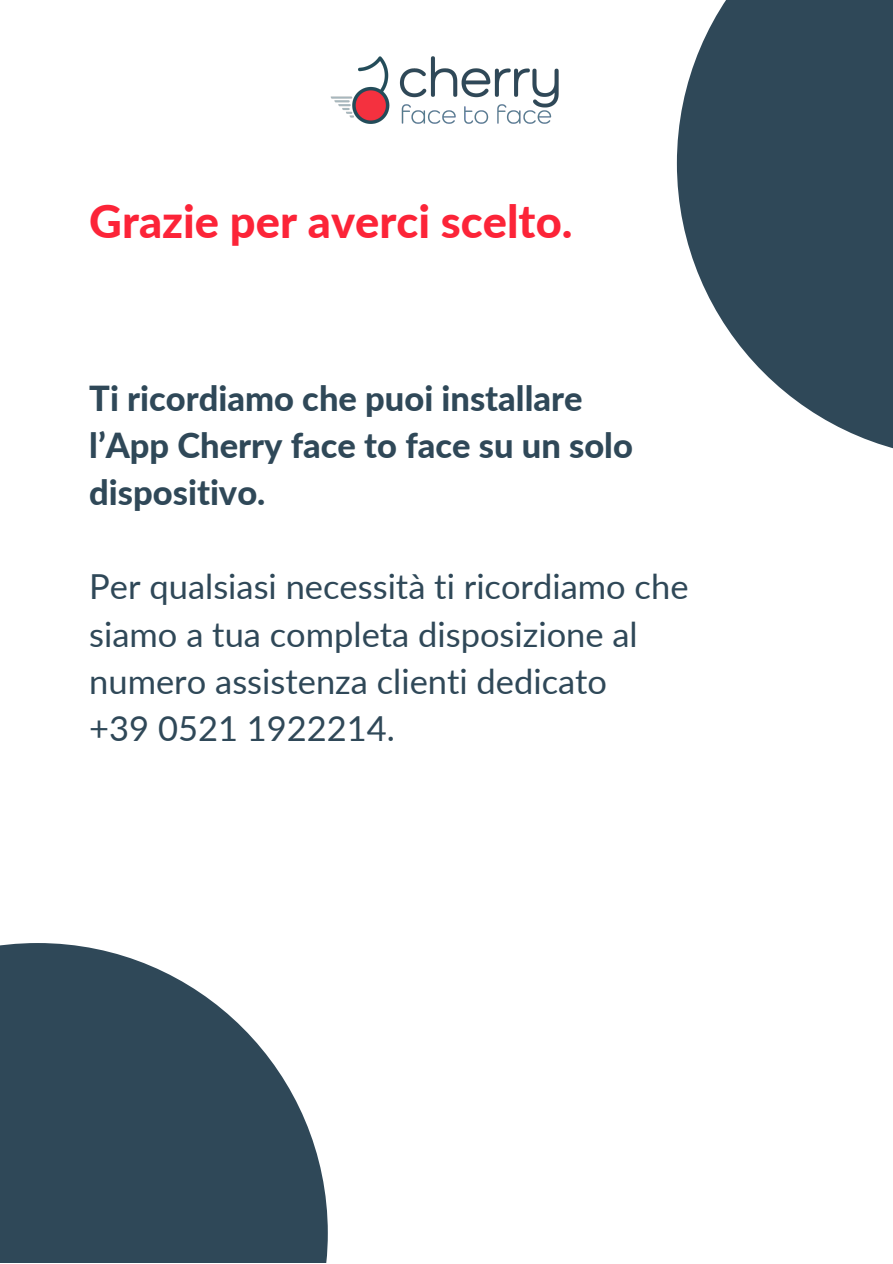
<style>
.page{position:relative;width:893px;height:1264px;background:#fff}
.page>*{position:absolute;margin:0;border:0;box-sizing:border-box;transform-origin:0 0}
.t1{font:800 45.3px "Lato";color:#fc2438}
.t2{font:34.5px/47.2px "Lato";color:#2f4858}
.t3{font:800 34.5px/47.2px "Lato";color:#2f4858}
</style>
<div class="page">
<svg style="left:676px;top:0;width:216px;height:448px;fill:#2f4858"></svg>
<svg style="left:0;top:943px;width:328px;height:319px;fill:#2f4858"></svg>
<img style="left:330px;top:56px;width:229px;height:68px">
<h1 class="t1" style="left:89px;top:193px;width:485px">Grazie per averci scelto.</h1>
<p class="t3" style="left:89px;top:373px;width:545px">Ti ricordiamo che puoi installare l’App Cherry face to face su un solo dispositivo.</p>
<p class="t2" style="left:89px;top:562px;width:600px">Per qualsiasi necessità ti ricordiamo che siamo a tua completa disposizione al numero assistenza clienti dedicato<br>+39 0521 1922214.</p>
</div>
